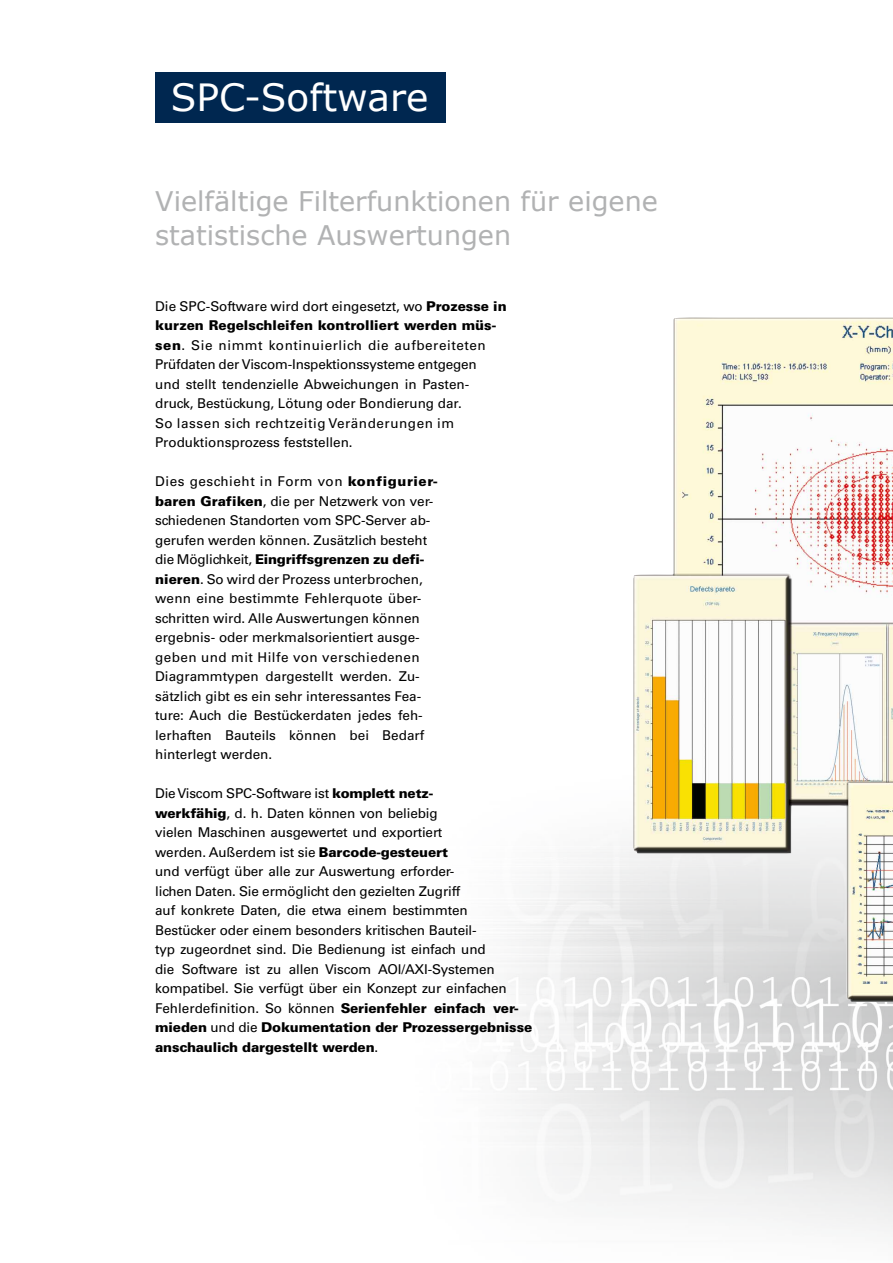
<style>
.page{position:relative;width:893px;height:1263px;background:#fff}
.page>*{position:absolute;margin:0;border:0;box-sizing:border-box;transform-origin:0 0}
._02_Headline_Negativ{font:37.5px "Verdana";color:#fff}
._01_Headline_Innen{font:27px/34.5px "Verdana";color:#b1b2b3}
._03_Fließtext{font:13.5px/19.5px "Univers";color:#000}
.s1{font-weight:900}
</style>
<div class="page">
<img style="left:495px;top:842px;width:398px;height:390px">
<div style="left:155px;top:72px;width:290px;height:51px;background:#002750"></div>
<img style="left:633px;top:317px;width:260px;height:685px">
<p class="_02_Headline_Negativ" style="left:171px;top:72px;width:259px">SPC-Software</p>
<p class="_01_Headline_Innen" style="left:155px;top:183px;width:504px">Vielfältige Filterfunktionen für eigene statistische Auswertungen</p>
<p class="_03_Fließtext" style="left:155px;top:296px;width:353px">Die SPC-Software wird dort eingesetzt, wo <span class="s1">Prozesse in kurzen Regelschleifen kontrolliert werden müs&shy;sen</span>. Sie nimmt kontinuierlich die aufbereiteten Prüfdaten der Viscom-Inspektionssysteme entgegen<br>und stellt tendenzielle Abweichungen in Pasten&shy;druck, Bestückung, Lötung oder Bondierung dar.<br>So lassen sich rechtzeitig Veränderungen im Produktionsprozess feststellen.</p>
<p class="_03_Fließtext" style="left:155px;top:472px;width:284px">Dies geschieht in Form von <span class="s1">konfigurier&shy;baren Grafiken</span>, die per Netzwerk von ver&shy;schiedenen Standorten vom SPC-Server ab&shy;gerufen werden können. Zusätzlich besteht die Möglichkeit, <span class="s1">Eingriffsgrenzen zu defi&shy;nieren</span>. So wird der Prozess unterbrochen, wenn eine bestimmte Fehlerquote über&shy;schritten wird. Alle Auswertungen können ergebnis- oder merkmalsorientiert ausge&shy;geben und mit Hilfe von verschiedenen Diagrammtypen dargestellt werden. Zu&shy;sätzlich gibt es ein sehr interessantes Fea&shy;ture: Auch die Bestückerdaten jedes feh&shy;lerhaften Bauteils können bei Bedarf hinterlegt werden.</p>
<p class="_03_Fließtext" style="left:155px;top:784px;width:379px">Die Viscom SPC-Software ist <span class="s1">komplett netz-<br>werkfähig</span>, d. h. Daten können von beliebig<br>vielen Maschinen ausgewertet und exportiert<br>werden. Außerdem ist sie <span class="s1">Barcode-gesteuert<br></span>und verfügt über alle zur Auswertung erforder-<br>lichen Daten. Sie ermöglicht den gezielten Zugriff<br>auf konkrete Daten, die etwa einem bestimmten<br>Bestücker oder einem besonders kritischen Bauteil-<br>typ zugeordnet sind. Die Bedienung ist einfach und<br>die Software ist zu allen Viscom AOI/AXI-Systemen kompatibel. Sie verfügt über ein Konzept zur einfachen Fehlerdefinition. So können <span class="s1">Serienfehler einfach ver&shy;mieden</span> und die <span class="s1">Dokumentation der Prozessergebnisse anschaulich dargestellt werden</span>.</p>
</div>
